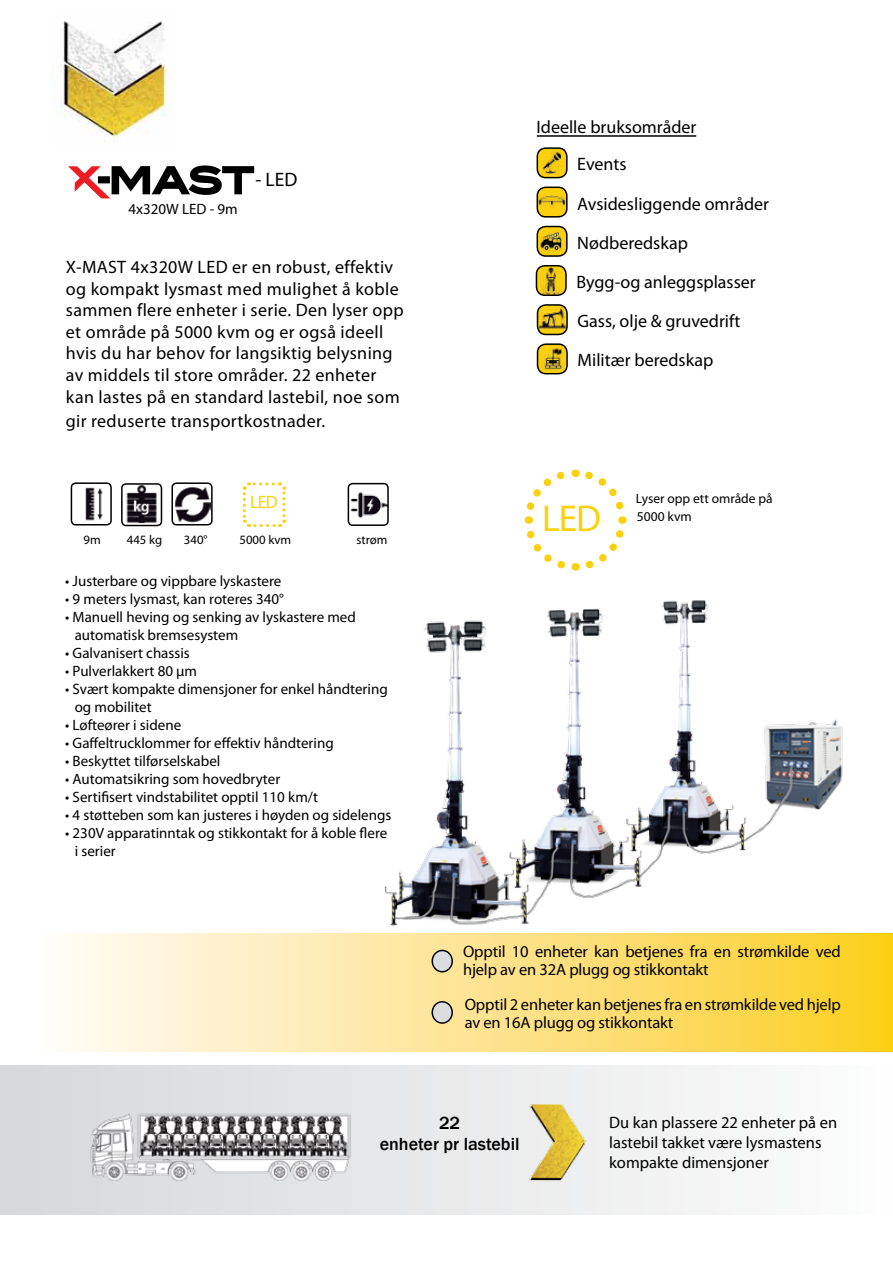
<style>
.page{position:relative;width:893px;height:1263px;background:#fff}
.page>*{position:absolute;margin:0;border:0;box-sizing:border-box;transform-origin:0 0}
.t1{font:41.7px "Blair Md ITCTT Medium";color:#000}
.t2{font:37.5px "Myriad Pro";color:#fbd00e}
.t3{font:19.5px "Myriad Pro";color:#000}
.t4{font:18px/21.6px "Myriad Pro";letter-spacing:.02em;color:#000}
.t5{font:18px/39.2px "Myriad Pro";color:#000}
.t6{font:500 18px/21.6px "Franklin Gothic";color:#000;text-align:center}
.t7{font:18px "Myriad Pro";color:#fbd00e}
.t8{font:16.5px/19.8px "Myriad Pro";letter-spacing:-.01em;color:#000}
.t9{font:15px/18px "Myriad Pro";color:#000}
.t10{font:13.5px/17.9px "Myriad Pro";color:#000}
.t11{font:12.75px "Myriad Pro";color:#000}
</style>
<div class="page">
<div style="left:0;top:933px;width:893px;height:118px;background:linear-gradient(to right,#fffeff,#fbce25)"></div>
<img style="left:60px;top:21px;width:113px;height:122px">
<img style="left:85px;top:487px;width:18px;height:34px">
<div style="left:71px;top:482px;width:41px;height:43px;border:2px solid #000;border-radius:4px"></div>
<img style="left:126px;top:486px;width:31px;height:37px">
<div style="left:121px;top:483px;width:41px;height:43px;border:2px solid #000;border-radius:4px"></div>
<img style="left:174px;top:487px;width:36px;height:35px">
<div style="left:171px;top:482px;width:42px;height:43px;border:2px solid #000;border-radius:4px"></div>
<svg style="left:242px;top:482px;width:45px;height:45px"></svg>
<svg style="left:524px;top:469px;width:103px;height:90px"></svg>
<img style="left:370px;top:559px;width:491px;height:381px">
<div style="left:0;top:1066px;width:893px;height:148px;background:linear-gradient(to right,#d6d7d9,#fcfcfc)"></div>
<img style="left:88px;top:1110px;width:267px;height:72px">
<img style="left:522px;top:1102px;width:71px;height:89px">
<img style="left:351px;top:492px;width:35px;height:27px">
<div style="left:348px;top:483px;width:41px;height:43px;border:2px solid #000;border-radius:4px"></div>
<div style="left:432px;top:950px;width:20px;height:22px;background:#dcddde;border-radius:50%"></div>
<div style="left:431px;top:950px;width:22px;height:22px;border:2px solid #000;border-radius:50%"></div>
<div style="left:432px;top:1002px;width:20px;height:21px;background:#dcddde;border-radius:50%"></div>
<div style="left:431px;top:1001px;width:22px;height:23px;border:2px solid #000;border-radius:50%"></div>
<svg style="left:68px;top:165px;width:187px;height:34px"></svg>
<div style="left:537px;top:148px;width:30px;height:30px;background:#fbd00e;border-radius:9px"></div>
<img style="left:543px;top:151px;width:19px;height:24px">
<div style="left:537px;top:147px;width:31px;height:31px;border:2px solid #000;border-radius:9px"></div>
<div style="left:537px;top:187px;width:30px;height:30px;background:#fbd00e;border-radius:9px"></div>
<img style="left:540px;top:196px;width:25px;height:10px">
<div style="left:537px;top:187px;width:31px;height:31px;border:2px solid #000;border-radius:9px"></div>
<div style="left:537px;top:226px;width:30px;height:30px;background:#fbd00e;border-radius:9px"></div>
<img style="left:541px;top:232px;width:21px;height:20px">
<div style="left:537px;top:226px;width:31px;height:31px;border:2px solid #000;border-radius:9px"></div>
<div style="left:536px;top:266px;width:30px;height:29px;background:#fbd00e;border-radius:9px"></div>
<img style="left:541px;top:268px;width:19px;height:25px">
<div style="left:536px;top:265px;width:31px;height:31px;border:2px solid #000;border-radius:9px"></div>
<div style="left:537px;top:305px;width:30px;height:29px;background:#fbd00e;border-radius:9px"></div>
<img style="left:540px;top:307px;width:25px;height:24px">
<div style="left:537px;top:304px;width:31px;height:31px;border:2px solid #000;border-radius:9px"></div>
<img style="left:540px;top:346px;width:27px;height:25px">
<div style="left:537px;top:343px;width:31px;height:31px;border:2px solid #000;border-radius:9px"></div>
<hr style="left:537px;top:135px;width:159px;height:2px;background:#000">
<p class="t1" style="left:108px;top:144px;width:147px">mast</p>
<p class="t9" style="left:128px;top:200px;width:111px">4x320W LED - 9m</p>
<p class="t3" style="left:255px;top:167px;width:43px">- LED</p>
<p class="t4" style="left:66px;top:256px;width:339px">X-MAST 4x320W LED er en robust, effektiv og kompakt lysmast med mulighet å koble sammen flere enheter i serie. Den lyser opp et område på 5000 kvm og er også ideell hvis du har behov for langsiktig belysning av middels til store områder. 22 enheter kan lastes på en standard lastebil, noe som</p>
<p class="t4" style="left:66px;top:409px;width:261px">gir reduserte transportkostnader.</p>
<p class="t11" style="left:84px;top:532px;width:19px">9m</p>
<p class="t11" style="left:127px;top:532px;width:37px">445 kg</p>
<p class="t11" style="left:184px;top:532px;width:25px">340°</p>
<p class="t7" style="left:250px;top:491px;width:29px">LED</p>
<p class="t11" style="left:239px;top:532px;width:53px">5000 kvm</p>
<p class="t11" style="left:356px;top:532px;width:32px">strøm</p>
<p class="t9" style="left:65px;top:571px;width:218px">• Justerbare og vippbare lyskastere</p>
<p class="t9" style="left:65px;top:589px;width:220px">• 9 meters lysmast, kan roteres 340°</p>
<p class="t9" style="left:75px;top:607px;width:283px;text-indent:-10px">• Manuell heving og senking av lyskastere med automatisk bremsesystem</p>
<p class="t9" style="left:65px;top:643px;width:126px">• Galvanisert chassis</p>
<p class="t9" style="left:65px;top:661px;width:133px">• Pulverlakkert 80 µm</p>
<p class="t9" style="left:75px;top:679px;width:315px;text-indent:-10px">• Svært kompakte dimensjoner for enkel håndtering og mobilitet</p>
<p class="t9" style="left:65px;top:715px;width:117px">• Løfteører i sidene</p>
<p class="t9" style="left:65px;top:733px;width:270px">• Gaffeltrucklommer for effektiv håndtering</p>
<p class="t9" style="left:65px;top:751px;width:157px">• Beskyttet tilførselskabel</p>
<p class="t9" style="left:65px;top:769px;width:217px">• Automatsikring som hovedbryter</p>
<p class="t9" style="left:65px;top:787px;width:254px">• Sertifisert vindstabilitet opptil 110 km/t</p>
<p class="t9" style="left:65px;top:805px;width:328px">• 4 støtteben som kan justeres i høyden og sidelengs</p>
<p class="t9" style="left:75px;top:823px;width:314px;text-indent:-10px">• 230V apparatinntak og stikkontakt for å koble flere i serier</p>
<p class="t5" style="left:577px;top:108px;width:121px;line-height:37.7px;text-indent:-41px">Ideelle bruksområder<br>Events</p>
<p class="t5" style="left:576px;top:184px;width:194px">Avsidesliggende områder<br>Nødberedskap<br>Bygg-og anleggsplasser<br>Gass, olje &amp; gruvedrift<br>Militær beredskap</p>
<p class="t2" style="left:542px;top:496px;width:60px">LED</p>
<p class="t10" style="left:636px;top:490px;width:138px">Lyser opp ett område på<br>5000 kvm</p>
<p class="t8" style="left:463px;top:942px;width:379px;line-height:18px">Opptil 10 enheter kan betjenes fra en strømkilde ved hjelp av en 32A plugg og stikkontakt</p>
<p class="t8" style="left:465px;top:995px;width:378px;line-height:18px">Opptil 2 enheter kan betjenes fra en strømkilde ved hjelp av en 16A plugg og stikkontakt</p>
<p class="t6" style="left:380px;top:1112px;width:141px">22<br>enheter pr lastebil</p>
<p class="t8" style="left:609px;top:1112px;width:229px">Du kan plassere 22 enheter på en lastebil takket være lysmastens kompakte dimensjoner</p>
</div>
